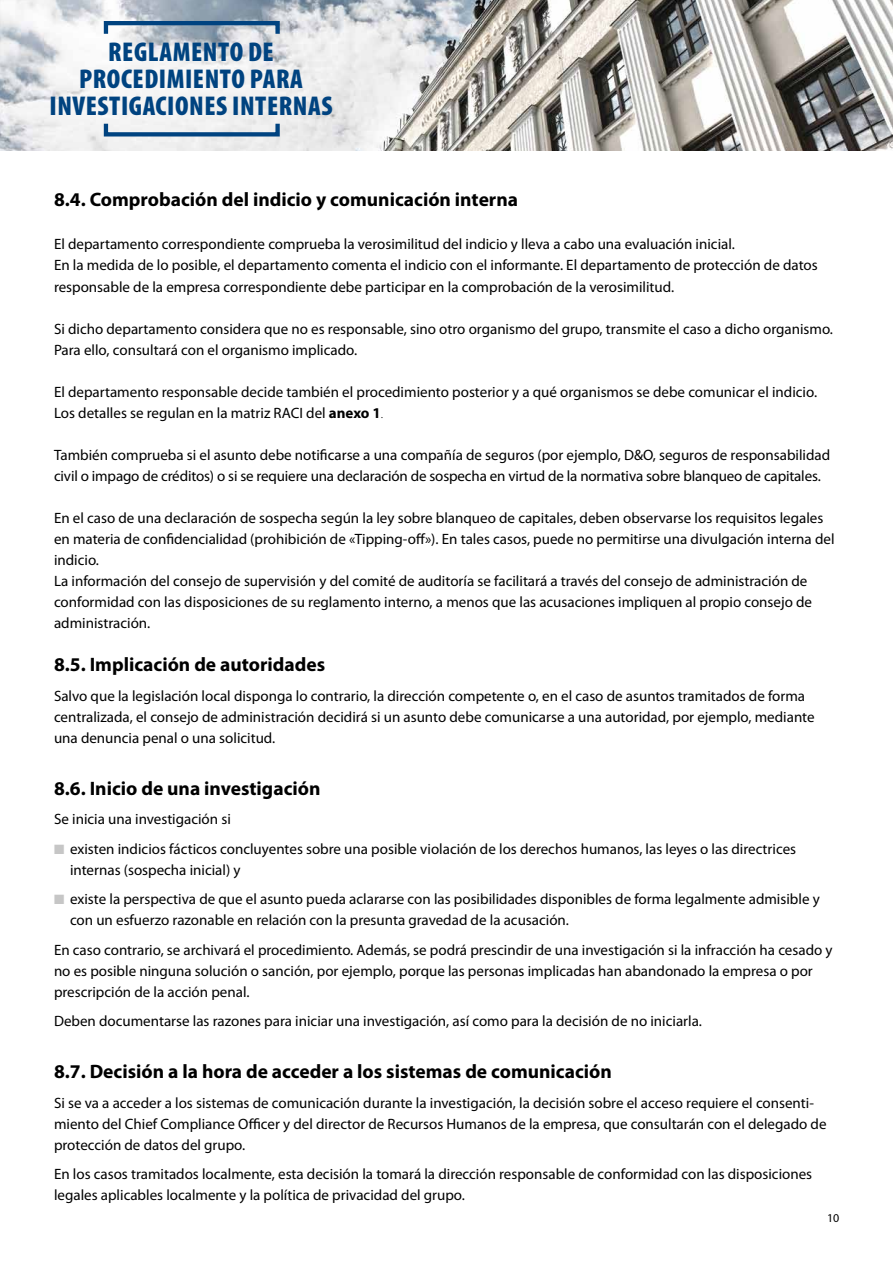
<style>
.page{position:relative;width:893px;height:1263px;background:#fff}
.page>*{position:absolute;margin:0;border:0;box-sizing:border-box;transform-origin:0 0}
.t1{font:900 condensed 27.3px/27.3px "Myriad Pro";letter-spacing:.02em;color:#004380;text-align:center}
.t2{font:700 19.5px "Myriad Pro";color:#000}
.t3{font:15px/21px "Myriad Pro";color:#000}
.t4{font:12px "Myriad Pro";color:#000}
.s1{font-weight:700}
.s2{font-weight:300;font-size:13.5px}
.s3{color:#c6c6c6}
</style>
<div class="page">
<img style="left:0;top:0;width:893px;height:151px">
<div style="left:104px;top:21px;width:176px;height:15px;border:4px solid #004380"></div>
<div style="left:104px;top:122px;width:176px;height:14px;border:4px solid #004380"></div>
<h1 class="t1" style="left:50px;top:38px;width:285px">REGLAMENTO DE<br>PROCEDIMIENTO PARA<br>INVESTIGACIONES INTERNAS</h1>
<h2 class="t2" style="left:54px;top:188px;width:466px">8.4. Comprobación del indicio y comunicación interna</h2>
<p class="t3" style="left:54px;top:234px;width:765px">El departamento correspondiente comprueba la verosimilitud del indicio y lleva a cabo una evaluación inicial.<br>En la medida de lo posible, el departamento comenta el indicio con el informante. El departamento de protección de datos responsable de la empresa correspondiente debe participar en la comprobación de la verosimilitud.</p>
<p class="t3" style="left:54px;top:318px;width:780px">Si dicho departamento considera que no es responsable, sino otro organismo del grupo, transmite el caso a dicho organismo.<br>Para ello, consultará con el organismo implicado.</p>
<p class="t3" style="left:54px;top:381px;width:765px">El departamento responsable decide también el procedimiento posterior y a qué organismos se debe comunicar el indicio.<br>Los detalles se regulan en la matriz RACI del <span class="s1">anexo 1</span><span class="s2">.</span></p>
<p class="t3" style="left:54px;top:444px;width:778px">También comprueba si el asunto debe notificarse a una compañía de seguros (por ejemplo, D&amp;O, seguros de responsabilidad civil o impago de créditos) o si se requiere una declaración de sospecha en virtud de la normativa sobre blanqueo de capitales.</p>
<p class="t3" style="left:54px;top:507px;width:782px">En el caso de una declaración de sospecha según la ley sobre blanqueo de capitales, deben observarse los requisitos legales en materia de confidencialidad (prohibición de «Tipping-off»). En tales casos, puede no permitirse una divulgación interna del indicio.<br>La información del consejo de supervisión y del comité de auditoría se facilitará a través del consejo de administración de conformidad con las disposiciones de su reglamento interno, a menos que las acusaciones impliquen al propio consejo de administración.</p>
<h2 class="t2" style="left:54px;top:653px;width:273px">8.5. Implicación de autoridades</h2>
<p class="t3" style="left:54px;top:685px;width:762px">Salvo que la legislación local disponga lo contrario, la dirección competente o, en el caso de asuntos tramitados de forma centralizada, el consejo de administración decidirá si un asunto debe comunicarse a una autoridad, por ejemplo, mediante una denuncia penal o una solicitud.</p>
<h2 class="t2" style="left:54px;top:777px;width:268px">8.6. Inicio de una investigación</h2>
<p class="t3" style="left:54px;top:809px;width:178px">Se inicia una investigación si</p>
<p class="t3" style="left:70px;top:838px;width:728px;text-indent:-16px"><span class="s3">■</span> existen indicios fácticos concluyentes sobre una posible violación de los derechos humanos, las leyes o las directrices internas (sospecha inicial) y</p>
<p class="t3" style="left:70px;top:889px;width:751px;text-indent:-16px"><span class="s3">■</span> existe la perspectiva de que el asunto pueda aclararse con las posibilidades disponibles de forma legalmente admisible y con un esfuerzo razonable en relación con la presunta gravedad de la acusación.</p>
<p class="t3" style="left:54px;top:939px;width:780px">En caso contrario, se archivará el procedimiento. Además, se podrá prescindir de una investigación si la infracción ha cesado y no es posible ninguna solución o sanción, por ejemplo, porque las personas implicadas han abandonado la empresa o por prescripción de la acción penal.</p>
<p class="t3" style="left:54px;top:1011px;width:650px">Deben documentarse las razones para iniciar una investigación, así como para la decisión de no iniciarla.</p>
<h2 class="t2" style="left:54px;top:1061px;width:559px">8.7. Decisión a la hora de acceder a los sistemas de comunicación</h2>
<p class="t3" style="left:54px;top:1092px;width:774px">Si se va a acceder a los sistemas de comunicación durante la investigación, la decisión sobre el acceso requiere el consenti&shy;miento del Chief Compliance Officer y del director de Recursos Humanos de la empresa, que consultarán con el delegado de protección de datos del grupo.</p>
<p class="t3" style="left:54px;top:1164px;width:760px">En los casos tramitados localmente, esta decisión la tomará la dirección responsable de conformidad con las disposiciones legales aplicables localmente y la política de privacidad del grupo.</p>
<p class="t4" style="left:827px;top:1211px;width:14px">10</p>
</div>
